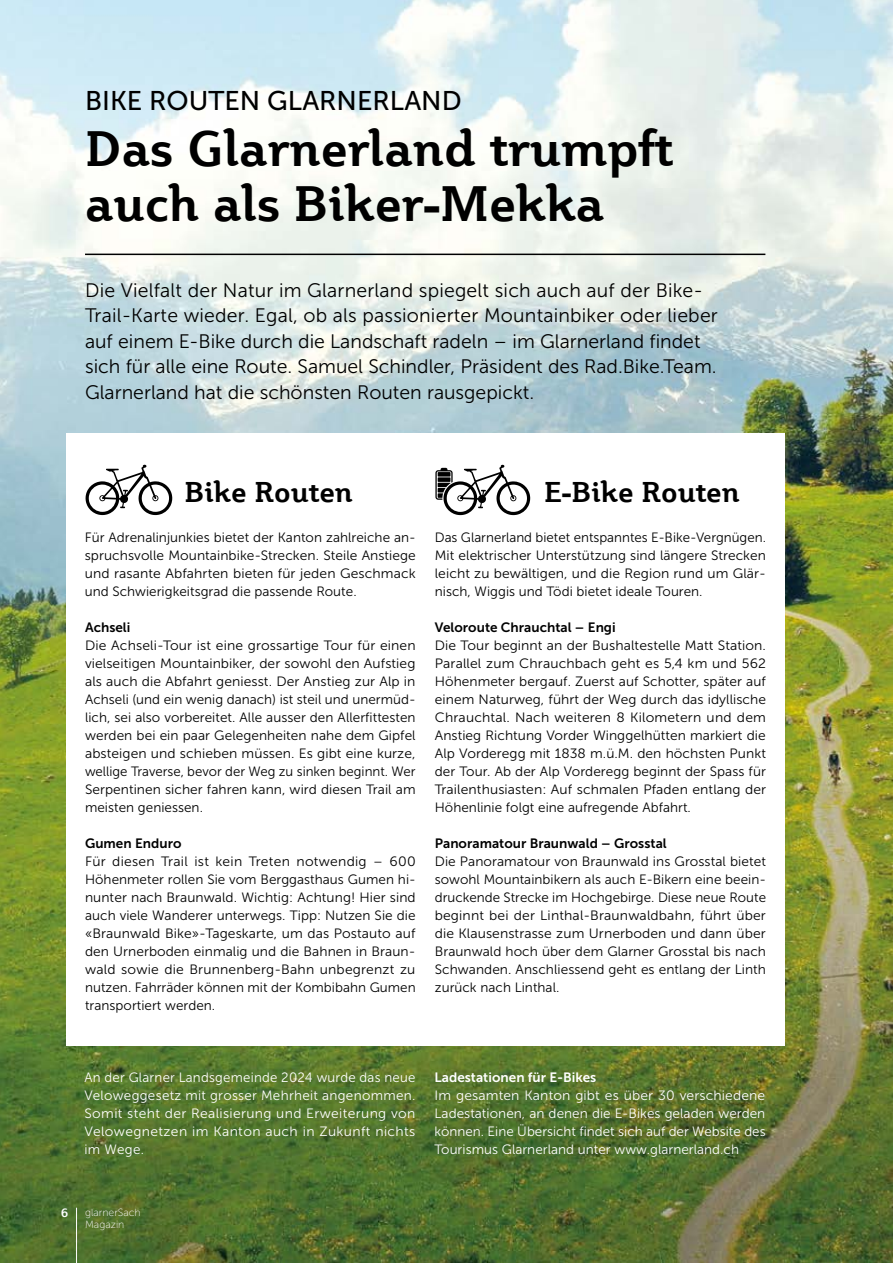
<style>
.page{position:relative;width:893px;height:1263px;background:#fff}
.page>*{position:absolute;margin:0;border:0;box-sizing:border-box;transform-origin:0 0}
.t1{font:700 49.5px/55.5px "Plume";color:#000}
.t2{font:700 28.5px "Plume";color:#000}
.t3{font:27px "Museo Sans 500";color:#000}
.t4{font:19.5px/25.5px "Museo Sans 300";color:#000}
.t5{font:13.5px/18px "Museo Sans 300";letter-spacing:.005em;color:#000;text-align:justify}
.t6{font:13.5px/18px "Museo Sans 300";letter-spacing:.005em;color:#fff;text-align:justify}
.t7{font:13.5px "Museo Sans 700";color:#000}
.t8{font:13.5px "Museo Sans 700";color:#fff}
.t9{font:700 12px "Plume";color:#fff}
.t10{font:10.5px/12px "Museo Sans 100";color:#fff}
</style>
<div class="page">
<img style="left:0;top:0;width:893px;height:1263px">
<div style="left:66px;top:434px;width:718px;height:612px;background:#fff"></div>
<hr style="left:85px;top:254px;width:680px;height:1px;background:#000">
<hr style="left:76px;top:1208px;width:1px;height:55px;background:#fff">
<svg style="left:86px;top:465px;width:86px;height:50px"></svg>
<svg style="left:435px;top:465px;width:95px;height:50px"></svg>
<h3 class="t3" style="left:85px;top:85px;width:378px">BIKE ROUTEN GLARNERLAND</h3>
<h1 class="t1" style="left:85px;top:119px;width:590px">Das Glarnerland trumpft auch als Biker-Mekka</h1>
<p class="t4" style="left:85px;top:277px;width:634px">Die Vielfalt der Natur im Glarnerland spiegelt sich auch auf der Bike-Trail-Karte wieder. Egal, ob als passionierter Mountainbiker oder lieber auf einem E-Bike durch die Landschaft radeln – im Glarnerland findet sich für alle eine Route. Samuel Schindler, Präsident des Rad.Bike.Team.<br>Glarnerland hat die schönsten Routen rausgepickt.</p>
<h2 class="t2" style="left:185px;top:474px;width:170px">Bike Routen</h2>
<h2 class="t2" style="left:544px;top:474px;width:197px">E-Bike Routen</h2>
<p class="t5" style="left:85px;top:528px;width:333px">Für Adrenalinjunkies bietet der Kanton zahlreiche an&shy;spruchsvolle Mountainbike-Strecken. Steile Anstiege und rasante Abfahrten bieten für jeden Geschmack und Schwierigkeitsgrad die passende Route.</p>
<p class="t7" style="left:85px;top:619px;width:47px">Achseli</p>
<p class="t5" style="left:85px;top:636px;width:332px">Die Achseli-Tour ist eine grossartige Tour für einen vielseitigen Mountainbiker, der sowohl den Aufstieg als auch die Abfahrt geniesst. Der Anstieg zur Alp in Achseli (und ein wenig danach) ist steil und unermüd&shy;lich, sei also vorbereitet. Alle ausser den Allerfittesten werden bei ein paar Gelegenheiten nahe dem Gipfel absteigen und schieben müssen. Es gibt eine kurze, wellige Traverse, bevor der Weg zu sinken beginnt. Wer Serpentinen sicher fahren kann, wird diesen Trail am meisten geniessen.</p>
<p class="t7" style="left:85px;top:835px;width:98px">Gumen Enduro</p>
<p class="t5" style="left:85px;top:852px;width:332px">Für diesen Trail ist kein Treten notwendig – 600<br>Höhenmeter rollen Sie vom Berggasthaus Gumen hi&shy;nunter nach Braunwald. Wichtig: Achtung! Hier sind auch viele Wanderer unterwegs. Tipp: Nutzen Sie die «Braunwald Bike»-Tageskarte, um das Postauto auf den Urnerboden einmalig und die Bahnen in Braun&shy;wald sowie die Brunnenberg-Bahn unbegrenzt zu nutzen. Fahrräder können mit der Kombibahn Gumen transportiert werden.</p>
<p class="t5" style="left:435px;top:528px;width:333px">Das Glarnerland bietet entspanntes E-Bike-Vergnügen.<br>Mit elektrischer Unterstützung sind längere Strecken leicht zu bewältigen, und die Region rund um Glär&shy;nisch, Wiggis und Tödi bietet ideale Touren.</p>
<p class="t7" style="left:435px;top:619px;width:182px">Veloroute Chrauchtal – Engi</p>
<p class="t5" style="left:435px;top:636px;width:333px">Die Tour beginnt an der Bushaltestelle Matt Station.<br>Parallel zum Chrauchbach geht es 5,4 km und 562<br>Höhenmeter bergauf. Zuerst auf Schotter, später auf einem Naturweg, führt der Weg durch das idyllische Chrauchtal. Nach weiteren 8 Kilometern und dem Anstieg Richtung Vorder Winggelhütten markiert die Alp Vorderegg mit 1838 m.ü.M. den höchsten Punkt der Tour. Ab der Alp Vorderegg beginnt der Spass für Trailenthusiasten: Auf schmalen Pfaden entlang der Höhenlinie folgt eine aufregende Abfahrt.</p>
<p class="t7" style="left:435px;top:835px;width:233px">Panoramatour Braunwald – Grosstal</p>
<p class="t5" style="left:435px;top:852px;width:333px">Die Panoramatour von Braunwald ins Grosstal bietet sowohl Mountainbikern als auch E-Bikern eine beein&shy;druckende Strecke im Hochgebirge. Diese neue Route beginnt bei der Linthal-Braunwaldbahn, führt über die Klausenstrasse zum Urnerboden und dann über Braunwald hoch über dem Glarner Grosstal bis nach Schwanden. Anschliessend geht es entlang der Linth zurück nach Linthal.</p>
<p class="t6" style="left:85px;top:1068px;width:332px">An der Glarner Landsgemeinde 2024 wurde das neue Veloweggesetz mit grosser Mehrheit angenommen.<br>Somit steht der Realisierung und Erweiterung von Velowegnetzen im Kanton auch in Zukunft nichts im Wege.</p>
<p class="t8" style="left:434px;top:1069px;width:163px">Ladestationen für E-Bikes</p>
<p class="t6" style="left:434px;top:1086px;width:333px">Im gesamten Kanton gibt es über 30 verschiedene Ladestationen, an denen die E-Bikes geladen werden können. Eine Übersicht findet sich auf der Website des Tourismus Glarnerland unter www.glarnerland.ch</p>
<p class="t9" style="left:61px;top:1205px;width:8px">6</p>
<p class="t10" style="left:85px;top:1206px;width:57px">glarnerSach<br>Magazin</p>
</div>
